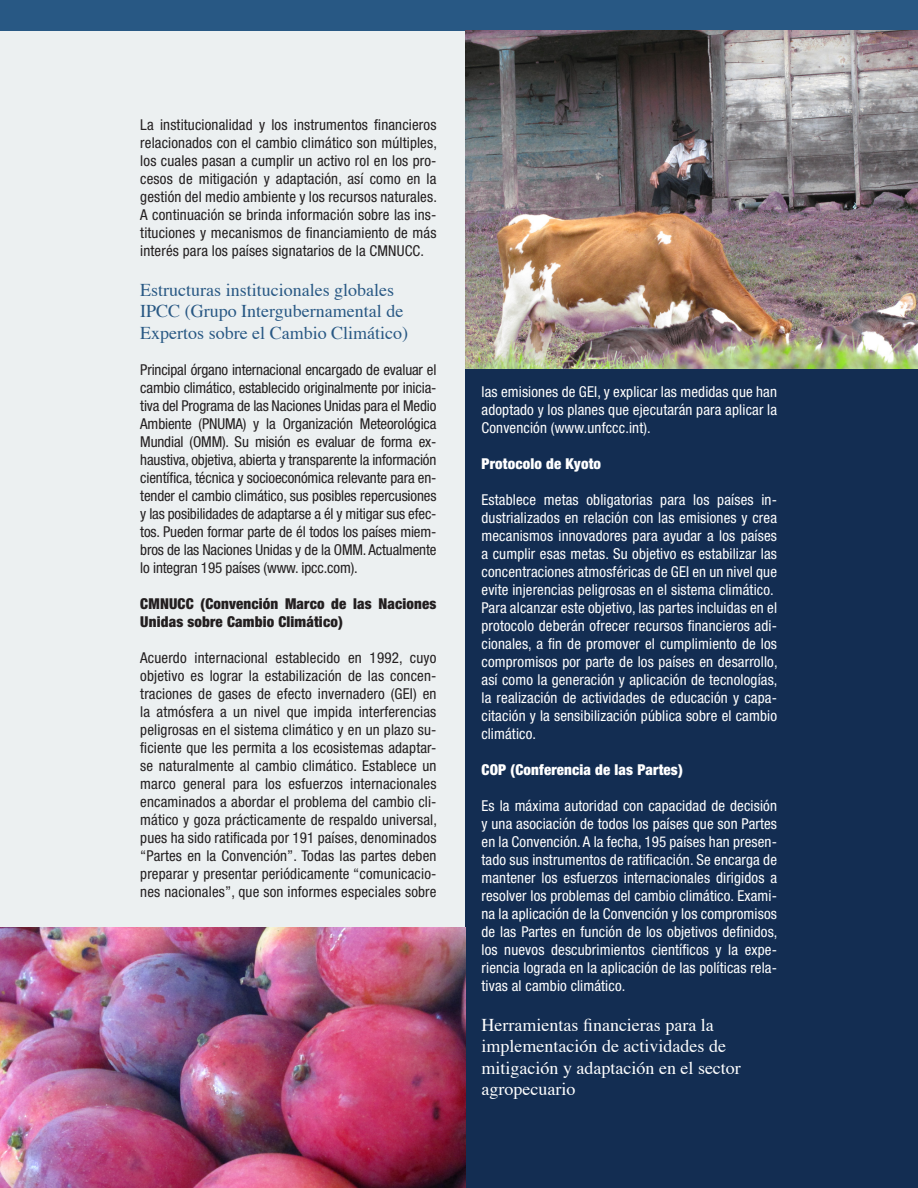
<style>
.page{position:relative;width:918px;height:1188px;background:#ecf0f1}
.page>*{position:absolute;margin:0;border:0;box-sizing:border-box;transform-origin:0 0}
.t1{font:18px/21.6px "Times";color:#fff}
.t2{font:18px/21.6px "Times";color:#285884}
.t3{font:condensed 15px/18px "Helvetica Neue";letter-spacing:.01em;color:#231f20;text-align:justify}
.t4{font:condensed 15px/18px "Helvetica Neue";letter-spacing:.01em;color:#fff;text-align:justify}
.t5{font:900 condensed 15px/18px "Helvetica Neue";letter-spacing:.01em;color:#231f20}
.t6{font:900 condensed 15px "Helvetica Neue";letter-spacing:.01em;color:#fff}
</style>
<div class="page">
<div style="left:0;top:0;width:918px;height:30px;background:#285884"></div>
<div style="left:466px;top:30px;width:452px;height:1158px;background:#132d52"></div>
<img style="left:466px;top:30px;width:452px;height:338px">
<img style="left:0;top:927px;width:466px;height:261px">
<p class="t3" style="left:140px;top:116px;width:298px">La institucionalidad y los instrumentos financieros relacionados con el cambio climático son múltiples, los cuales pasan a cumplir un activo rol en los pro&shy;cesos de mitigación y adaptación, así como en la gestión del medio ambiente y los recursos naturales.<br>A continuación se brinda información sobre las ins&shy;tituciones y mecanismos de financiamiento de más interés para los países signatarios de la CMNUCC.</p>
<p class="t2" style="left:140px;top:277px;width:269px">Estructuras institucionales globales<br>IPCC (Grupo Intergubernamental de<br>Expertos sobre el Cambio Climático)</p>
<p class="t3" style="left:140px;top:360px;width:298px">Principal órgano internacional encargado de evaluar el cambio climático, establecido originalmente por inicia&shy;tiva del Programa de las Naciones Unidas para el Medio Ambiente (PNUMA) y la Organización Meteorológica Mundial (OMM). Su misión es evaluar de forma ex&shy;haustiva, objetiva, abierta y transparente la información científica, técnica y socioeconómica relevante para en&shy;tender el cambio climático, sus posibles repercusiones y las posibilidades de adaptarse a él y mitigar sus efec&shy;tos. Pueden formar parte de él todos los países miem&shy;bros de las Naciones Unidas y de la OMM. Actualmente lo integran 195 países (www. ipcc.com).</p>
<p class="t5" style="left:140px;top:594px;width:298px">CMNUCC (Convención Marco de las Naciones<br>Unidas sobre Cambio Climático)</p>
<p class="t3" style="left:140px;top:648px;width:298px">Acuerdo internacional establecido en 1992, cuyo objetivo es lograr la estabilización de las concen&shy;traciones de gases de efecto invernadero (GEI) en la atmósfera a un nivel que impida interferencias peligrosas en el sistema climático y en un plazo su&shy;ficiente que les permita a los ecosistemas adaptar&shy;se naturalmente al cambio climático. Establece un marco general para los esfuerzos internacionales encaminados a abordar el problema del cambio cli&shy;mático y goza prácticamente de respaldo universal, pues ha sido ratificada por 191 países, denominados “Partes en la Convención”. Todas las partes deben preparar y presentar periódicamente “comunicacio&shy;nes nacionales”, que son informes especiales sobre</p>
<p class="t4" style="left:482px;top:383px;width:297px">las emisiones de GEI, y explicar las medidas que han adoptado y los planes que ejecutarán para aplicar la Convención (www.unfccc.int).</p>
<p class="t6" style="left:482px;top:454px;width:121px">Protocolo de Kyoto</p>
<p class="t4" style="left:482px;top:491px;width:297px">Establece metas obligatorias para los países in&shy;dustrializados en relación con las emisiones y crea mecanismos innovadores para ayudar a los países a cumplir esas metas. Su objetivo es estabilizar las concentraciones atmosféricas de GEI en un nivel que evite injerencias peligrosas en el sistema climático.</p>
<p class="t4" style="left:482px;top:599px;width:298px">Para alcanzar este objetivo, las partes incluidas en el protocolo deberán ofrecer recursos financieros adi&shy;cionales, a fin de promover el cumplimiento de los compromisos por parte de los países en desarrollo, así como la generación y aplicación de tecnologías, la realización de actividades de educación y capa&shy;citación y la sensibilización pública sobre el cambio climático.</p>
<p class="t6" style="left:482px;top:760px;width:203px">COP (Conferencia de las Partes)</p>
<p class="t4" style="left:482px;top:797px;width:298px">Es la máxima autoridad con capacidad de decisión y una asociación de todos los países que son Partes en la Convención. A la fecha, 195 países han presen&shy;tado sus instrumentos de ratificación. Se encarga de mantener los esfuerzos internacionales dirigidos a resolver los problemas del cambio climático. Exami&shy;na la aplicación de la Convención y los compromisos de las Partes en función de los objetivos definidos, los nuevos descubrimientos científicos y la expe&shy;riencia lograda en la aplicación de las políticas rela&shy;tivas al cambio climático.</p>
<p class="t1" style="left:482px;top:1012px;width:261px">Herramientas financieras para la implementación de actividades de mitigación y adaptación en el sector agropecuario</p>
</div>
